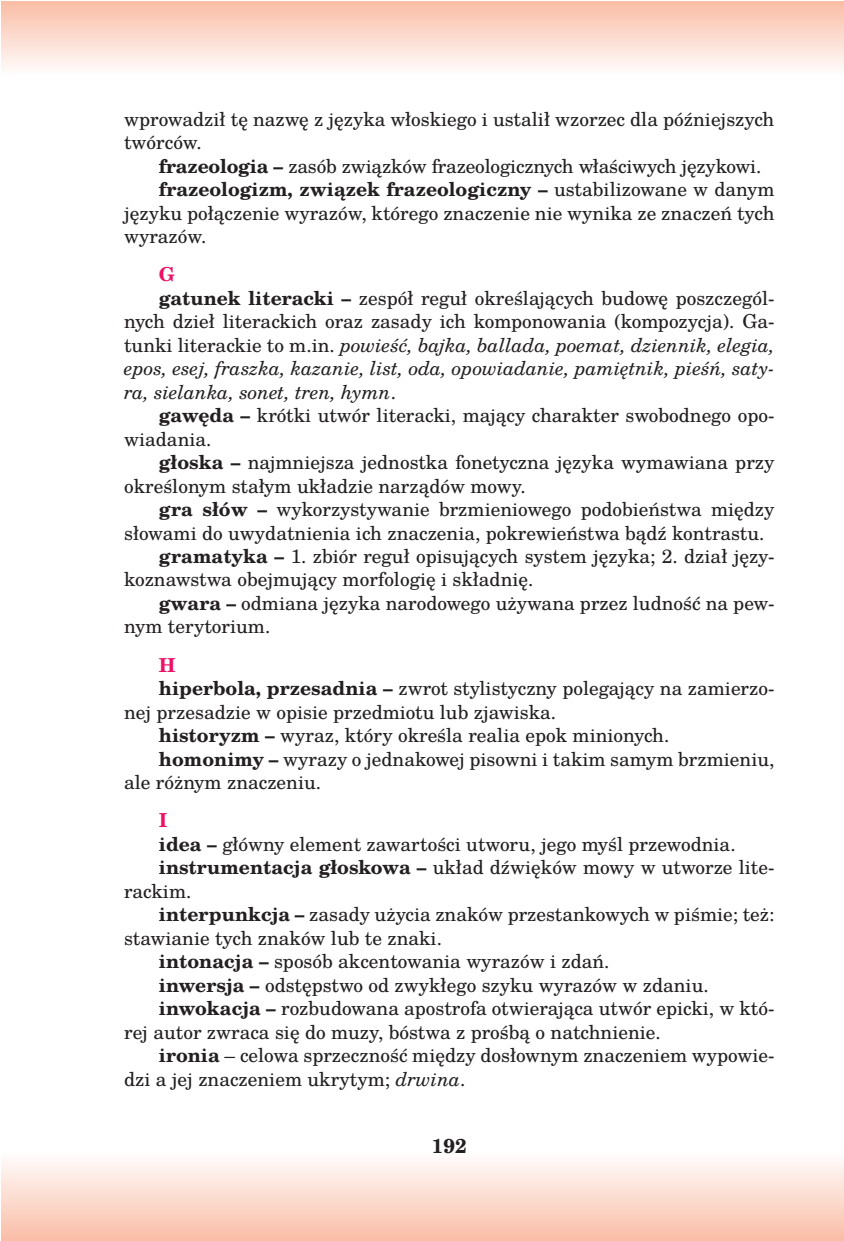
<style>
.page{position:relative;width:844px;height:1241px;background:#fff}
.page>*{position:absolute;margin:0;border:0;box-sizing:border-box;transform-origin:0 0}
.t1{font:700 20.12px "Te X Gyre Schola";color:#231f20}
.t2{font:19.25px/23.4px "Te X Gyre Schola";color:#231f20}
.t3{font:italic 19.25px "Te X Gyre Schola";color:#231f20}
.t4{font:700 19.25px "Te X Gyre Schola";color:#231f20}
.t5{font:700 19.25px "Te X Gyre Schola";color:#ec1166}
.s1{font-weight:700}
.s2{font-weight:400}
.s3{font-style:normal}
.s4{font-style:italic}
</style>
<div class="page">
<div style="left:1px;top:1151px;width:842px;height:89px;background:linear-gradient(to bottom,#feffff,#fabda7)"></div>
<div style="left:2px;top:1px;width:841px;height:74px;background:linear-gradient(to bottom,#fabca5,#fefcfb)"></div>
<p class="t2" style="left:124px;top:106px;width:651px">wprowadził tę nazwę z języka włoskiego i ustalił wzorzec dla późniejszych twórców.</p>
<p class="t2" style="left:159px;top:153px;width:604px"><span class="s1">frazeologia –</span> zasób związków frazeologicznych właściwych językowi.</p>
<p class="t4" style="left:159px;top:173px;width:617px">frazeologizm, związek frazeologiczny – <span class="s2">ustabilizowane w danym</span></p>
<p class="t2" style="left:124px;top:200px;width:651px">języku połączenie wyrazów, którego znaczenie nie wynika ze znaczeń tych</p>
<p class="t2" style="left:124px;top:224px;width:84px">wyrazów.</p>
<p class="t5" style="left:159px;top:259px;width:18px">G</p>
<p class="t2" style="left:159px;top:285px;width:617px"><span class="s1">gatunek literacki –</span> zespół reguł określających budowę poszczegól-</p>
<p class="t2" style="left:124px;top:309px;width:651px">nych dzieł literackich oraz zasady ich komponowania (kompozycja). Ga-</p>
<p class="t3" style="left:124px;top:330px;width:651px"><span class="s3">tunki literackie to m.in.</span> powieść, bajka, ballada, poemat, dziennik, elegia,</p>
<p class="t3" style="left:124px;top:353px;width:651px">epos, esej, fraszka, kazanie, list, oda, opowiadanie, pamiętnik, pieśń, saty-</p>
<p class="t3" style="left:124px;top:377px;width:273px">ra, sielanka, sonet, tren, hymn<span class="s3">.</span></p>
<p class="t2" style="left:159px;top:403px;width:617px"><span class="s1">gawęda –</span> krótki utwór literacki, mający charakter swobodnego opo-</p>
<p class="t2" style="left:124px;top:426px;width:89px">wiadania.</p>
<p class="t2" style="left:159px;top:449px;width:617px"><span class="s1">głoska –</span> najmniejsza jednostka fonetyczna języka wymawiana przy</p>
<p class="t2" style="left:124px;top:473px;width:403px">określonym stałym układzie narządów mowy.</p>
<p class="t2" style="left:159px;top:496px;width:617px"><span class="s1">gra słów –</span> wykorzystywanie brzmieniowego podobieństwa między</p>
<p class="t2" style="left:124px;top:520px;width:641px">słowami do uwydatnienia ich znaczenia, pokrewieństwa bądź kontrastu.</p>
<p class="t2" style="left:159px;top:543px;width:617px"><span class="s1">gramatyka –</span> 1. zbiór reguł opisujących system języka; 2. dział języ-</p>
<p class="t2" style="left:124px;top:567px;width:411px">koznawstwa obejmujący morfologię i składnię.</p>
<p class="t2" style="left:159px;top:590px;width:617px"><span class="s1">gwara –</span> odmiana języka narodowego używana przez ludność na pew-</p>
<p class="t2" style="left:124px;top:614px;width:148px">nym terytorium.</p>
<p class="t5" style="left:159px;top:649px;width:18px">H</p>
<p class="t2" style="left:159px;top:675px;width:617px"><span class="s1">hiperbola, przesadnia –</span> zwrot stylistyczny polegający na zamierzo-</p>
<p class="t2" style="left:124px;top:699px;width:433px">nej przesadzie w opisie przedmiotu lub zjawiska.</p>
<p class="t2" style="left:159px;top:722px;width:512px"><span class="s1">historyzm –</span> wyraz, który określa realia epok minionych.</p>
<p class="t2" style="left:159px;top:746px;width:617px"><span class="s1">homonimy –</span> wyrazy o jednakowej pisowni i takim samym brzmieniu,</p>
<p class="t2" style="left:124px;top:769px;width:198px">ale różnym znaczeniu.</p>
<p class="t5" style="left:159px;top:804px;width:10px">I</p>
<p class="t2" style="left:159px;top:831px;width:578px"><span class="s1">idea –</span> główny element zawartości utworu, jego myśl przewodnia.</p>
<p class="t2" style="left:159px;top:854px;width:617px"><span class="s1">instrumentacja głoskowa –</span> układ dźwięków mowy w utworze lite-</p>
<p class="t2" style="left:124px;top:878px;width:69px">rackim.</p>
<p class="t2" style="left:159px;top:901px;width:617px"><span class="s1">interpunkcja –</span> zasady użycia znaków przestankowych w piśmie; też:</p>
<p class="t2" style="left:124px;top:925px;width:319px">stawianie tych znaków lub te znaki.</p>
<p class="t2" style="left:159px;top:948px;width:452px"><span class="s1">intonacja –</span> sposób akcentowania wyrazów i zdań.</p>
<p class="t2" style="left:159px;top:972px;width:551px"><span class="s1">inwersja –</span> odstępstwo od zwykłego szyku wyrazów w zdaniu.</p>
<p class="t2" style="left:159px;top:995px;width:617px"><span class="s1">inwokacja –</span> rozbudowana apostrofa otwierająca utwór epicki, w któ-</p>
<p class="t2" style="left:124px;top:1018px;width:538px">rej autor zwraca się do muzy, bóstwa z prośbą o natchnienie.</p>
<p class="t2" style="left:159px;top:1042px;width:617px"><span class="s1">ironia</span> – celowa sprzeczność między dosłownym znaczeniem wypowie-</p>
<p class="t2" style="left:124px;top:1065px;width:343px">dzi a jej znaczeniem ukrytym; <span class="s4">drwina</span>.</p>
<p class="t1" style="left:432px;top:1128px;width:36px">192</p>
</div>
